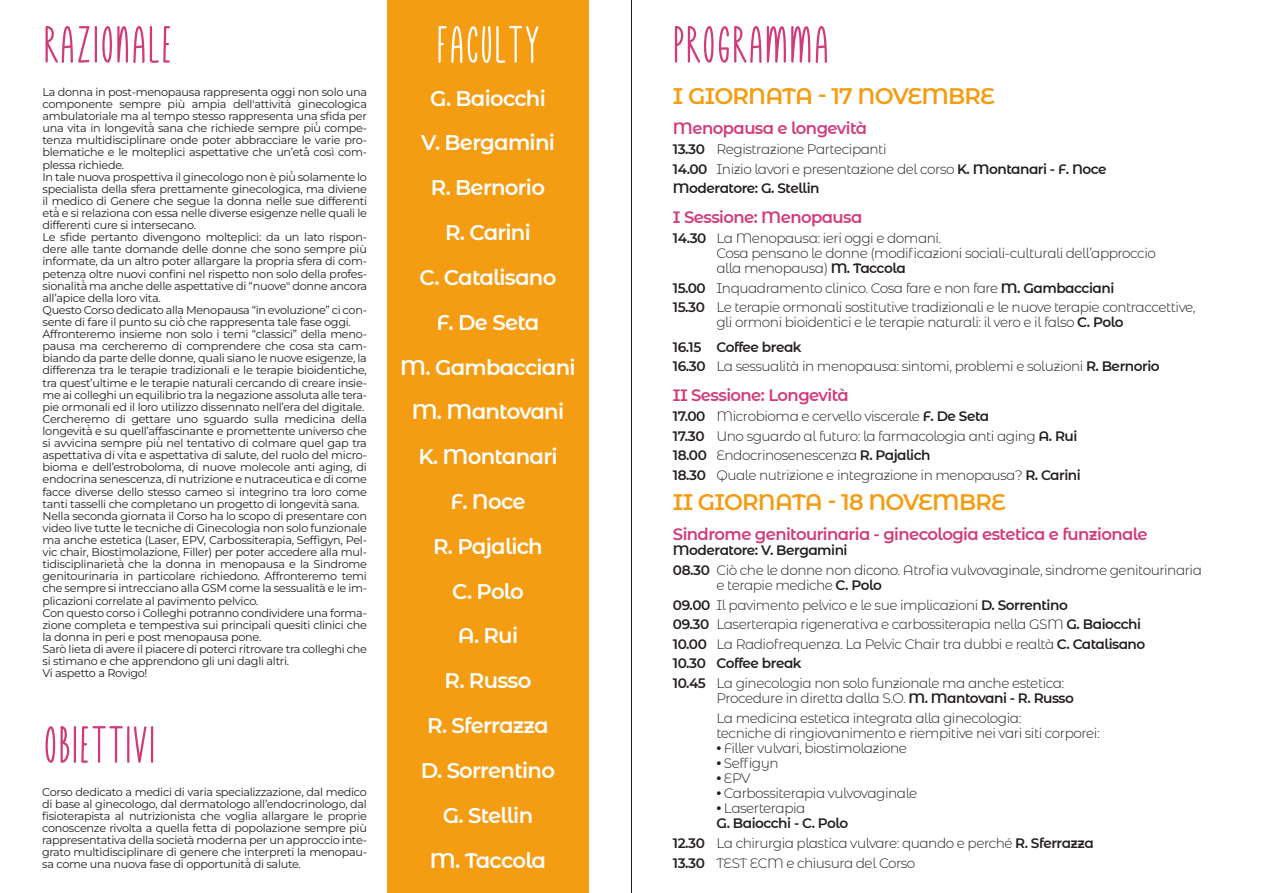
<style>
.page{position:relative;width:1263px;height:893px;background:#fff}
.page>*{position:absolute;margin:0;border:0;box-sizing:border-box;transform-origin:0 0}
.t1{font:75px "Jesica Display";letter-spacing:-.01em;color:#d23b7a}
.t2{font:75px "Jesica Display";letter-spacing:-.01em;color:#fff}
.t3{font:600 22.5px "Montserrat Alternates";letter-spacing:-.035em;color:#f49d13}
.t4{font:600 21.15px/44.8px "Montserrat Alternates";letter-spacing:-.035em;color:#fff;text-align:center}
.t5{font:600 16.5px "Montserrat Alternates";letter-spacing:-.035em;color:#d23b7a}
.t6{font:300 13.65px/19.6px "Montserrat Alternates";letter-spacing:-.035em;color:#241f1f}
.t7{font:600 13.65px/15.1px "Montserrat Alternates";letter-spacing:-.035em;color:#241f1f}
.t8{font:11.25px/12.1px "Montserrat";letter-spacing:-.025em;color:#241f1f}
.s1{font-weight:600}
.s2{font-family:"Lexend";font-weight:400}
.s3{font-weight:300}
</style>
<div class="page">
<div style="left:387px;top:0;width:202px;height:893px;background:#f49d13"></div>
<hr style="left:631px;top:0;width:1px;height:893px;background:#241f1f">
<h1 class="t1" style="left:43px;top:-8px;width:132px">RAZIONALE</h1>
<p class="t8" style="left:43px;top:86px;width:326px">La donna in post-menopausa rappresenta oggi non solo una componente sempre più ampia dell'attività ginecologica ambulatoriale ma al tempo stesso rappresenta una sfida per una vita in longevità̀ sana che richiede sempre più̀ compe&shy;tenza multidisciplinare onde poter abbracciare le varie pro&shy;blematiche e le molteplici aspettative che un’età̀ così com&shy;plessa richiede.<br>In tale nuova prospettiva il ginecologo non è più̀ solamente lo specialista della sfera prettamente ginecologica, ma diviene il medico di Genere che segue la donna nelle sue differenti età̀ e si relaziona con essa nelle diverse esigenze nelle quali le differenti cure si intersecano.<br>Le sfide pertanto divengono molteplici: da un lato rispon&shy;dere alle tante domande delle donne che sono sempre più informate, da un altro poter allargare la propria sfera di com&shy;petenza oltre nuovi confini nel rispetto non solo della profes&shy;sionalità̀ ma anche delle aspettative di “nuove" donne ancora all’apice della loro vita.<br>Questo Corso dedicato alla Menopausa “in evoluzione” ci con&shy;sente di fare il punto su ciò̀ che rappresenta tale fase oggi.<br>Affronteremo insieme non solo i temi “classici” della meno&shy;pausa ma cercheremo di comprendere che cosa sta cam&shy;biando da parte delle donne, quali siano le nuove esigenze, la differenza tra le terapie tradizionali e le terapie bioidentiche, tra quest’ultime e le terapie naturali cercando di creare insie&shy;me ai colleghi un equilibrio tra la negazione assoluta alle tera&shy;pie ormonali ed il loro utilizzo dissennato nell’era del digitale.<br>Cercheremo di gettare uno sguardo sulla medicina della longevità̀ e su quell’affascinante e promettente universo che si avvicina sempre più̀ nel tentativo di colmare quel gap tra aspettativa di vita e aspettativa di salute, del ruolo del micro&shy;bioma e dell’estroboloma, di nuove molecole anti aging, di endocrina senescenza, di nutrizione e nutraceutica e di come facce diverse dello stesso cameo si integrino tra loro come tanti tasselli che completano un progetto di longevità sana.<br>Nella seconda giornata il Corso ha lo scopo di presentare con video live tutte le tecniche di Ginecologia non solo funzionale ma anche estetica (Laser, EPV, Carbossiterapia, Seffigyn, Pel&shy;vic chair, Biostimolazione, Filler) per poter accedere alla mul&shy;tidisciplinarietà̀ che la donna in menopausa e la Sindrome genitourinaria in particolare richiedono. Affronteremo temi che sempre si intrecciano alla GSM come la sessualità e le im&shy;plicazioni correlate al pavimento pelvico.<br>Con questo corso i Colleghi potranno condividere una forma&shy;zione completa e tempestiva sui principali quesiti clinici che la donna in peri e post menopausa pone.<br>Sarò lieta di avere il piacere di poterci ritrovare tra colleghi che si stimano e che apprendono gli uni dagli altri.<br>Vi aspetto a Rovigo!</p>
<h1 class="t1" style="left:43px;top:692px;width:115px">OBIETTIVI</h1>
<p class="t8" style="left:42px;top:785px;width:326px;text-align:justify">Corso dedicato a medici di varia specializzazione, dal medico di base al ginecologo, dal dermatologo all’endocrinologo, dal fisioterapista al nutrizionista che voglia allargare le proprie conoscenze rivolta a quella fetta di popolazione sempre più rappresentativa della società moderna per un approccio inte&shy;grato multidisciplinare di genere che interpreti la menopau&shy;sa come una nuova fase di opportunità̀ di salute.</p>
<h1 class="t2" style="left:435px;top:-8px;width:107px">FACULTY</h1>
<h3 class="t4" style="left:400px;top:75px;width:177px">G. Baiocchi<br>V. Bergamini<br>R. Bernorio<br>R. Carini<br>C. Catalisano<br>F. De Seta<br>M. Gambacciani<br>M. Mantovani<br>K. Montanari<br>F. Noce<br>R. Pajalich<br>C. Polo<br>A. Rui<br>R. Russo<br>R. Sferrazza<br>D. Sorrentino<br>G. Stellin<br>M. Taccola</h3>
<h1 class="t1" style="left:672px;top:-8px;width:160px">PROGRAMMA</h1>
<h2 class="t3" style="left:673px;top:80px;width:324px">I GIORNATA - 17 NOVEMBRE</h2>
<h3 class="t5" style="left:673px;top:117px;width:196px">Menopausa e longevità</h3>
<p class="t6" style="left:673px;top:139px;width:435px"><span class="s1">13.30</span> Registrazione Partecipanti<br><span class="s1">14.00</span> Inizio lavori e presentazione del corso <span class="s1">K. Montanari - F. Noce<br>Moderatore: G. Stellin</span></p>
<h3 class="t5" style="left:673px;top:206px;width:191px">I Sessione: Menopausa</h3>
<p class="t6" style="left:716px;top:230px;width:441px;line-height:15.1px;text-indent:-43px"><span class="s1">14.30</span> La Menopausa: ieri oggi e domani.<br>Cosa pensano le donne (modificazioni sociali-culturali dell’approccio alla menopausa) <span class="s1">M. Taccola</span></p>
<p class="t6" style="left:673px;top:278px;width:524px"><span class="s1">15.00</span> Inquadramento clinico. Cosa fare e non fare <span class="s1">M. Gambacciani<br>15.30</span> Le terapie ormonali sostitutive tradizionali e le nuove terapie contraccettive,</p>
<p class="t6" style="left:673px;top:310px;width:452px;line-height:24.2px;text-indent:43px">gli ormoni bioidentici e le terapie naturali: il vero e il falso <span class="s1">C. Polo<br>16.15 Coffee break</span></p>
<p class="t6" style="left:673px;top:356px;width:488px"><span class="s1">16.30</span> La sessualità in menopausa: sintomi, problemi e soluzioni <span class="s1">R. Bernorio</span></p>
<h3 class="t5" style="left:673px;top:384px;width:177px">II Sessione: Longevità</h3>
<p class="t6" style="left:673px;top:406px;width:409px"><span class="s1">17.00</span> Microbioma e cervello viscerale <span class="s1">F. De Seta<br>17.30</span> Uno sguardo al futuro: la farmacologia anti aging <span class="s1">A. Rui 18.00</span> Endocrinosenescenza <span class="s1">R. Pajalich<br>18.30</span> Quale nutrizione e integrazione in menopausa? <span class="s1">R. Carini</span></p>
<h2 class="t3" style="left:673px;top:486px;width:334px">II GIORNATA - 18 NOVEMBRE</h2>
<h3 class="t5" style="left:673px;top:523px;width:476px">Sindrome genitourinaria - ginecologia estetica e funzionale</h3>
<p class="t6" style="left:673px;top:540px;width:530px"><span class="s1">Moderatore: V. Bergamini<br>08.30</span> Ciò che le donne non dicono. Atrofia vulvovaginale, sindrome genitourinaria</p>
<p class="t6" style="left:673px;top:575px;width:474px;text-indent:43px">e terapie mediche <span class="s1">C. Polo<br>09.00</span> Il pavimento pelvico e le sue implicazioni <span class="s1">D. Sorrentino<br>09.30</span> Laserterapia rigenerativa e carbossiterapia nella GSM <span class="s1">G. Baiocchi 10.00</span> La Radiofrequenza. La Pelvic Chair tra dubbi e realtà <span class="s1">C. Catalisano 10.30 Coffee break<br>10.45</span> La ginecologia non solo funzionale ma anche estetica:</p>
<p class="t6" style="left:716px;top:688px;width:359px">Procedure in diretta dalla S.O. <span class="s1">M. Mantovani - R. Russo<br></span>La medicina estetica integrata alla ginecologia:</p>
<p class="t6" style="left:716px;top:723px;width:385px">tecniche di ringiovanimento e riempitive nei vari siti corporei:</p>
<p class="t6" style="left:716px;top:738px;width:192px"><span class="s2">•</span> Filler vulvari, biostimolazione</p>
<p class="t6" style="left:716px;top:753px;width:64px"><span class="s2">•</span> Seffigyn</p>
<p class="t6" style="left:716px;top:768px;width:36px"><span class="s2">•</span> EPV</p>
<p class="t6" style="left:716px;top:783px;width:202px"><span class="s2">•</span> Carbossiterapia vulvovaginale</p>
<p class="t7" style="left:716px;top:800px;width:133px"><span class="s2">•</span> <span class="s3">Laserterapia<br></span>G. Baiocchi - C. Polo</p>
<p class="t6" style="left:673px;top:833px;width:422px"><span class="s1">12.30</span> La chirurgia plastica vulvare: quando e perché <span class="s1">R. Sferrazza<br>13.30</span> TEST ECM e chiusura del Corso</p>
</div>
